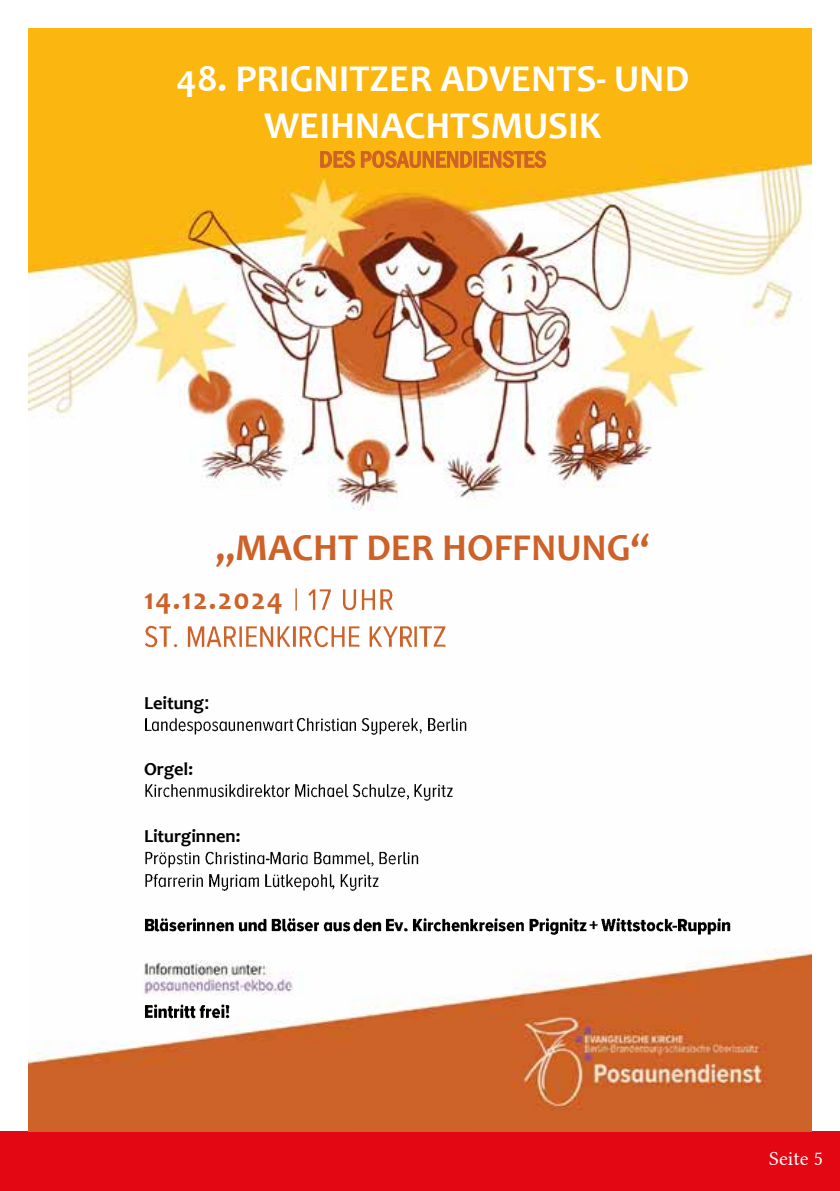
<style>
.page{position:relative;width:840px;height:1191px;background:#fff}
.page>*{position:absolute;margin:0;border:0;box-sizing:border-box;transform-origin:0 0}
.t1{font:700 38.2px/46.4px "Candara";color:#fff;text-align:center}
.t2{font:700 38.2px "Candara";color:#cd6127}
.t3{font:700 30.2px "Candara";letter-spacing:.04em;color:#cd6127}
.t4{font:500 condensed 23.6px "Franklin Gothic";color:#cd6127}
.t5{font:20px "Lin Libertine";color:#fff}
.t6{font:700 18.4px "Candara";color:#000}
.s1{font-family:"Arial"}
</style>
<div class="page">
<div style="left:0;top:1131px;width:839px;height:60px;background:#e30613"></div>
<img style="left:28px;top:28px;width:782px;height:1103px">
<img style="left:294px;top:581px;width:113px;height:37px">
<img style="left:144px;top:618px;width:268px;height:37px">
<img style="left:412px;top:618px;width:45px;height:37px">
<img style="left:144px;top:714px;width:7px;height:22px">
<img style="left:151px;top:714px;width:145px;height:22px">
<img style="left:296px;top:714px;width:177px;height:22px">
<img style="left:144px;top:780px;width:269px;height:22px">
<img style="left:413px;top:780px;width:46px;height:22px">
<img style="left:144px;top:847px;width:121px;height:22px">
<img style="left:265px;top:847px;width:5px;height:22px">
<img style="left:270px;top:847px;width:155px;height:22px">
<img style="left:370px;top:847px;width:12px;height:22px">
<img style="left:144px;top:869px;width:187px;height:23px">
<img style="left:331px;top:869px;width:53px;height:23px">
<img style="left:144px;top:914px;width:11px;height:23px">
<img style="left:155px;top:914px;width:199px;height:23px">
<img style="left:354px;top:914px;width:31px;height:23px">
<img style="left:385px;top:914px;width:27px;height:23px">
<img style="left:412px;top:914px;width:177px;height:23px">
<img style="left:589px;top:914px;width:12px;height:23px">
<img style="left:601px;top:914px;width:71px;height:23px">
<img style="left:672px;top:914px;width:5px;height:23px">
<img style="left:677px;top:914px;width:62px;height:23px">
<img style="left:144px;top:1001px;width:91px;height:22px">
<p class="t1" style="left:176px;top:55px;width:514px">48. PRIGNITZER ADVENTS- UND<br>WEIHNACHTSMUSIK</p>
<p class="t4" style="left:319px;top:144px;width:228px">DES POSAUNENDIENSTES</p>
<p class="t2" style="left:216px;top:523px;width:435px">„MACHT DER HOFFNUNG“</p>
<p class="t3" style="left:144px;top:580px;width:140px">14.12.2024</p>
<p class="t6" style="left:144px;top:691px;width:67px">Leitung<span class="s1">:</span></p>
<p class="t6" style="left:144px;top:757px;width:50px">Orgel:</p>
<p class="t6" style="left:144px;top:825px;width:98px">Liturginnen:</p>
<p class="t5" style="left:768px;top:1142px;width:55px">Seite 5</p>
</div>
